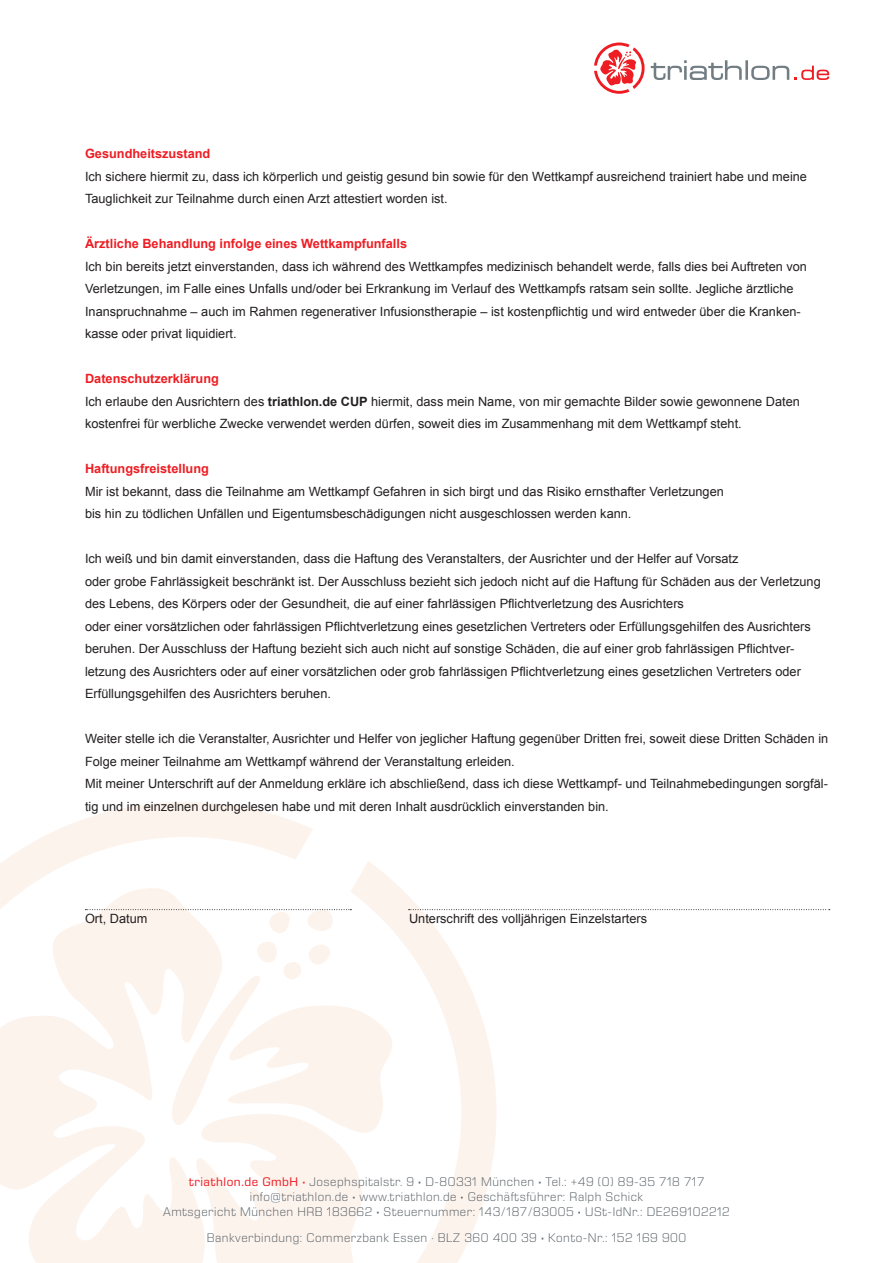
<style>
.page{position:relative;width:893px;height:1263px;background:#fff}
.page>*{position:absolute;margin:0;border:0;box-sizing:border-box;transform-origin:0 0}
.t1{font:12.75px/22.5px "Arial";color:#231f20}
.t2{font:300 12.75px/15.3px "Eurostile Next LT Pro";letter-spacing:.04em;color:#576065;text-align:center}
.t3{font:700 12.75px "Arial";color:#ee1d23}
.s1{font-weight:700}
.s2{font-weight:400;color:#ee1d23}
.s3{font-weight:600;color:#ee1d23}
.s4{font-weight:600}
</style>
<div class="page">
<svg style="left:351px;top:861px;width:145px;height:402px"></svg>
<svg style="left:224px;top:942px;width:171px;height:321px"></svg>
<svg style="left:0;top:934px;width:224px;height:329px;fill:#fdf3ed"></svg>
<svg style="left:651px;top:60px;width:178px;height:20px"></svg>
<svg style="left:594px;top:43px;width:51px;height:51px"></svg>
<svg style="left:0;top:802px;width:351px;height:132px"></svg>
<svg style="left:409px;top:909px;width:421px;height:1px"></svg>
<p class="t3" style="left:85px;top:145px;width:127px">Gesundheitszustand</p>
<p class="t1" style="left:85px;top:165px;width:723px">Ich sichere hiermit zu, dass ich körperlich und geistig gesund bin sowie für den Wettkampf ausreichend trainiert habe und meine<br>Tauglichkeit zur Teilnahme durch einen Arzt attestiert worden ist.</p>
<p class="t3" style="left:85px;top:235px;width:324px">Ärztliche Behandlung infolge eines Wettkampfunfalls</p>
<p class="t1" style="left:85px;top:255px;width:723px">Ich bin bereits jetzt einverstanden, dass ich während des Wettkampfes medizinisch behandelt werde, falls dies bei Auftreten von Verletzungen, im Falle eines Unfalls und/oder bei Erkrankung im Verlauf des Wettkampfs ratsam sein sollte. Jegliche ärztliche Inanspruchnahme – auch im Rahmen regenerativer Infusionstherapie – ist kostenpflichtig und wird entweder über die Kranken&shy;kasse oder privat liquidiert.</p>
<p class="t3" style="left:85px;top:370px;width:135px">Datenschutzerklärung</p>
<p class="t1" style="left:85px;top:390px;width:716px">Ich erlaube den Ausrichtern des <span class="s1">triathlon.de CUP</span> hiermit, dass mein Name, von mir gemachte Bilder sowie gewonnene Daten kostenfrei für werbliche Zwecke verwendet werden dürfen, soweit dies im Zusammenhang mit dem Wettkampf steht.</p>
<p class="t3" style="left:85px;top:460px;width:125px">Haftungsfreistellung</p>
<p class="t1" style="left:85px;top:480px;width:640px">Mir ist bekannt, dass die Teilnahme am Wettkampf Gefahren in sich birgt und das Risiko ernsthafter Verletzungen bis hin zu tödlichen Unfällen und Eigentumsbeschädigungen nicht ausgeschlossen werden kann.</p>
<p class="t1" style="left:85px;top:548px;width:737px">Ich weiß und bin damit einverstanden, dass die Haftung des Veranstalters, der Ausrichter und der Helfer auf Vorsatz<br>oder grobe Fahrlässigkeit beschränkt ist. Der Ausschluss bezieht sich jedoch nicht auf die Haftung für Schäden aus der Verletzung des Lebens, des Körpers oder der Gesundheit, die auf einer fahrlässigen Pflichtverletzung des Ausrichters<br>oder einer vorsätzlichen oder fahrlässigen Pflichtverletzung eines gesetzlichen Vertreters oder Erfüllungsgehilfen des Ausrichters beruhen. Der Ausschluss der Haftung bezieht sich auch nicht auf sonstige Schäden, die auf einer grob fahrlässigen Pflichtver&shy;letzung des Ausrichters oder auf einer vorsätzlichen oder grob fahrlässigen Pflichtverletzung eines gesetzlichen Vertreters oder Erfüllungsgehilfen des Ausrichters beruhen.</p>
<p class="t1" style="left:85px;top:728px;width:745px">Weiter stelle ich die Veranstalter, Ausrichter und Helfer von jeglicher Haftung gegenüber Dritten frei, soweit diese Dritten Schäden in<br>Folge meiner Teilnahme am Wettkampf während der Veranstaltung erleiden.</p>
<p class="t1" style="left:85px;top:773px;width:744px">Mit meiner Unterschrift auf der Anmeldung erkläre ich abschließend, dass ich diese Wettkampf- und Teilnahmebedingungen sorgfäl&shy;tig und im einzelnen durchgelesen habe und mit deren Inhalt ausdrücklich einverstanden bin.</p>
<p class="t1" style="left:85px;top:908px;width:64px">Ort, Datum</p>
<p class="t1" style="left:409px;top:908px;width:240px">Unterschrift des volljährigen Einzelstarters</p>
<p class="t2" style="left:163px;top:1174px;width:568px"><span class="s2">triathlon.de GmbH</span> <span class="s3">·</span> Josephspitalstr. 9 <span class="s4">·</span> D-80331 München <span class="s4">·</span> Tel.: +49 (0) 89-35 718 717 info@triathlon.de <span class="s4">·</span> www.triathlon.de <span class="s4">·</span> Geschäftsführer: Ralph Schick<br>Amtsgericht München HRB 183662 <span class="s4">·</span> Steuernummer: 143/187/83005 <span class="s4">·</span> USt-IdNr.: DE269102212</p>
<p class="t2" style="left:207px;top:1230px;width:481px">Bankverbindung: Commerzbank Essen · BLZ 360 400 39 <span class="s4">·</span> Konto-Nr.: 152 169 900</p>
</div>
